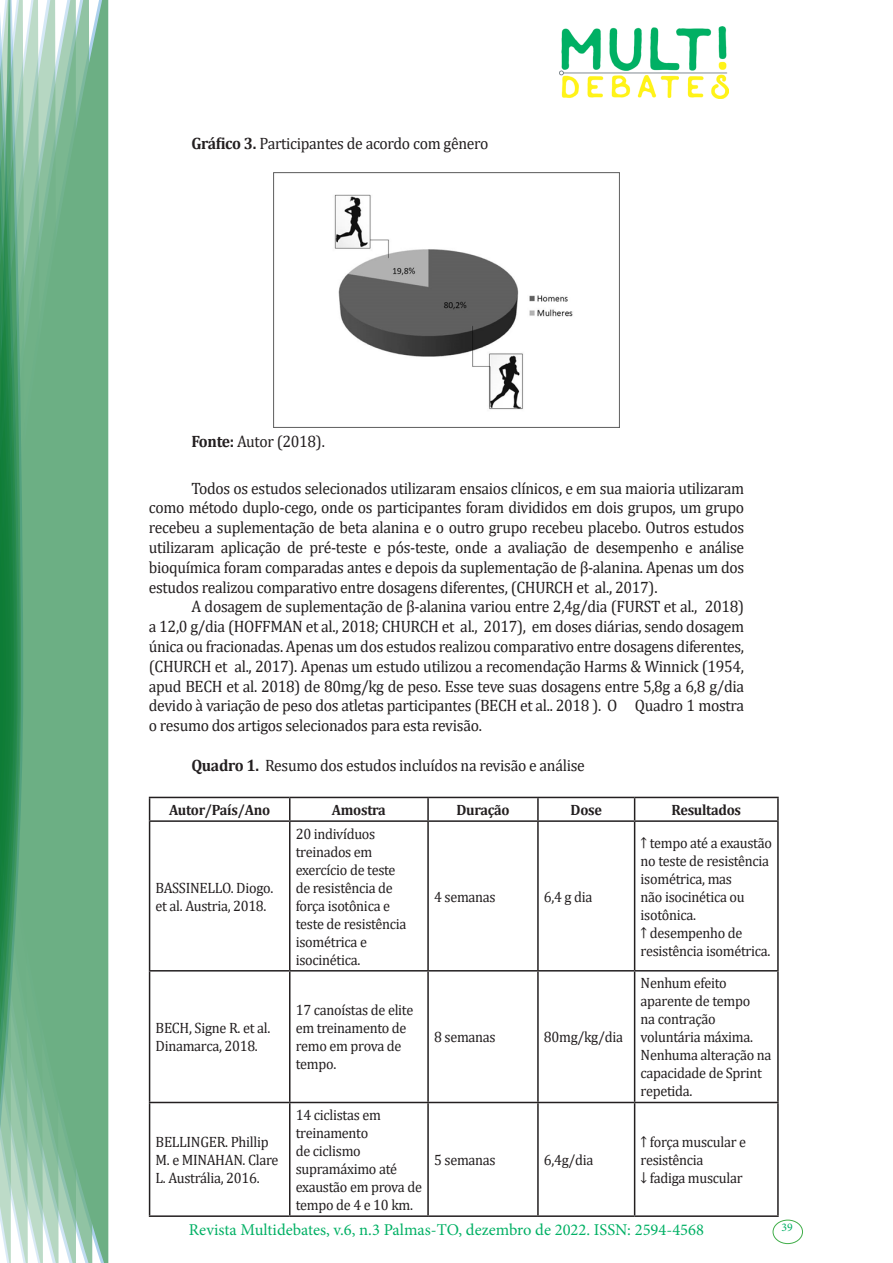
<style>
.page{position:relative;width:893px;height:1263px;background:#fff}
.page>*{position:absolute;margin:0;border:0;box-sizing:border-box;transform-origin:0 0}
.texto{font:16.5px/19.8px "Cambria";letter-spacing:-.02em;color:#231f20;text-align:justify;scale:.95 1}
.t1{font:16.5px "Minion Pro";color:#00b064}
.texto-2{font:15px/18px "Cambria";letter-spacing:-.02em;color:#231f20;scale:.95 1}
.texto-3{font:700 15px "Cambria";letter-spacing:-.02em;color:#231f20;scale:.95 1}
.t2{font:11.7px "Minion Pro";color:#00b064}
.s1{font-weight:700}
</style>
<div class="page">
<img style="left:559px;top:26px;width:169px;height:72px">
<div style="left:95px;top:0;width:14px;height:1263px;background:#6caf84"></div>
<svg style="left:79px;top:0;width:16px;height:1263px;background:#71b289"></svg>
<svg style="left:62px;top:0;width:17px;height:1263px;background:#75b48c"></svg>
<svg style="left:45px;top:0;width:17px;height:1263px;background:#7cb792"></svg>
<svg style="left:30px;top:0;width:15px;height:1263px;background:#80ba96"></svg>
<svg style="left:0;top:0;width:30px;height:1263px;background:#61a97f"></svg>
<div style="left:772px;top:1219px;width:31px;height:25px;border:1px solid #40ae49;border-radius:50%"></div>
<img style="left:274px;top:172px;width:346px;height:255px">
<hr style="left:149px;top:797px;width:141px;height:1px;background:#231f20">
<svg style="left:149px;top:798px;width:1px;height:22px"></svg>
<hr style="left:290px;top:797px;width:138px;height:1px;background:#231f20">
<svg style="left:289px;top:798px;width:1px;height:22px"></svg>
<hr style="left:428px;top:797px;width:110px;height:1px;background:#231f20">
<hr style="left:427px;top:798px;width:2px;height:22px;background:#231f20">
<hr style="left:538px;top:797px;width:97px;height:1px;background:#231f20">
<hr style="left:537px;top:798px;width:2px;height:22px;background:#231f20">
<hr style="left:635px;top:797px;width:144px;height:1px;background:#231f20">
<svg style="left:634px;top:798px;width:1px;height:22px"></svg>
<hr style="left:777px;top:798px;width:2px;height:22px;background:#231f20">
<hr style="left:149px;top:820px;width:141px;height:2px;background:#231f20">
<hr style="left:149px;top:822px;width:1px;height:148px;background:#231f20">
<hr style="left:290px;top:820px;width:138px;height:2px;background:#231f20">
<hr style="left:289px;top:822px;width:1px;height:148px;background:#231f20">
<hr style="left:428px;top:820px;width:110px;height:2px;background:#231f20">
<hr style="left:427px;top:822px;width:2px;height:148px;background:#231f20">
<hr style="left:538px;top:820px;width:97px;height:2px;background:#231f20">
<hr style="left:537px;top:822px;width:2px;height:148px;background:#231f20">
<hr style="left:635px;top:820px;width:144px;height:2px;background:#231f20">
<hr style="left:634px;top:822px;width:1px;height:148px;background:#231f20">
<hr style="left:777px;top:822px;width:2px;height:148px;background:#231f20">
<hr style="left:149px;top:970px;width:141px;height:1px;background:#231f20">
<hr style="left:149px;top:971px;width:1px;height:131px;background:#231f20">
<hr style="left:290px;top:970px;width:138px;height:1px;background:#231f20">
<hr style="left:289px;top:971px;width:1px;height:131px;background:#231f20">
<hr style="left:428px;top:970px;width:110px;height:1px;background:#231f20">
<hr style="left:427px;top:971px;width:2px;height:131px;background:#231f20">
<hr style="left:538px;top:970px;width:97px;height:1px;background:#231f20">
<hr style="left:537px;top:971px;width:2px;height:131px;background:#231f20">
<hr style="left:635px;top:970px;width:144px;height:1px;background:#231f20">
<hr style="left:634px;top:971px;width:1px;height:131px;background:#231f20">
<hr style="left:777px;top:971px;width:2px;height:131px;background:#231f20">
<hr style="left:149px;top:1102px;width:141px;height:1px;background:#231f20">
<hr style="left:149px;top:1103px;width:1px;height:112px;background:#231f20">
<hr style="left:290px;top:1102px;width:138px;height:1px;background:#231f20">
<hr style="left:289px;top:1103px;width:1px;height:112px;background:#231f20">
<hr style="left:428px;top:1102px;width:110px;height:1px;background:#231f20">
<hr style="left:427px;top:1103px;width:2px;height:112px;background:#231f20">
<hr style="left:538px;top:1102px;width:97px;height:1px;background:#231f20">
<hr style="left:537px;top:1103px;width:2px;height:112px;background:#231f20">
<hr style="left:635px;top:1102px;width:144px;height:1px;background:#231f20">
<hr style="left:634px;top:1103px;width:1px;height:112px;background:#231f20">
<hr style="left:777px;top:1103px;width:2px;height:112px;background:#231f20">
<hr style="left:149px;top:1215px;width:141px;height:2px;background:#231f20">
<hr style="left:290px;top:1215px;width:138px;height:2px;background:#231f20">
<hr style="left:428px;top:1215px;width:110px;height:2px;background:#231f20">
<hr style="left:538px;top:1215px;width:97px;height:2px;background:#231f20">
<hr style="left:635px;top:1215px;width:144px;height:2px;background:#231f20">
<p class="texto" style="left:191px;top:133px;width:314px"><span class="s1">Gráfico 3.</span> Participantes de acordo com gênero</p>
<p class="texto" style="left:191px;top:431px;width:142px"><span class="s1">Fonte:</span> Autor (2018).</p>
<p class="texto" style="left:149px;top:478px;width:628px;text-indent:43px">Todos os estudos selecionados utilizaram ensaios clínicos, e em sua maioria utilizaram como método duplo-cego, onde os participantes foram divididos em dois grupos, um grupo recebeu a suplementação de beta alanina e o outro grupo recebeu placebo. Outros estudos utilizaram aplicação de pré-teste e pós-teste, onde a avaliação de desempenho e análise bioquímica foram comparadas antes e depois da suplementação de β-alanina. Apenas um dos estudos realizou comparativo entre dosagens diferentes, (CHURCH et al., 2017).</p>
<p class="texto" style="left:149px;top:597px;width:628px;text-indent:43px">A dosagem de suplementação de β-alanina variou entre 2,4g/dia (FURST et al., 2018) a 12,0 g/dia (HOFFMAN et al., 2018; CHURCH et al., 2017), em doses diárias, sendo dosagem única ou fracionadas. Apenas um dos estudos realizou comparativo entre dosagens diferentes, (CHURCH et al., 2017). Apenas um estudo utilizou a recomendação Harms &amp; Winnick (1954, apud BECH et al. 2018) de 80mg/kg de peso. Esse teve suas dosagens entre 5,8g a 6,8 g/dia devido à variação de peso dos atletas participantes (BECH et al.. 2018 ). O Quadro 1 mostra o resumo dos artigos selecionados para esta revisão.</p>
<p class="texto" style="left:191px;top:755px;width:416px"><span class="s1">Quadro 1.</span> Resumo dos estudos incluídos na revisão e análise</p>
<p class="texto-3" style="left:169px;top:799px;width:108px">Autor/País/Ano</p>
<p class="texto-3" style="left:332px;top:799px;width:58px">Amostra</p>
<p class="texto-3" style="left:456px;top:799px;width:58px">Duração</p>
<p class="texto-3" style="left:571px;top:799px;width:35px">Dose</p>
<p class="texto-3" style="left:671px;top:799px;width:75px">Resultados</p>
<p class="texto-2" style="left:156px;top:879px;width:125px">BASSINELLO. Diogo. et al. Austria, 2018.</p>
<p class="texto-2" style="left:156px;top:1019px;width:122px">BECH, Signe R. et al.<br>Dinamarca, 2018.</p>
<p class="texto-2" style="left:156px;top:1133px;width:131px">BELLINGER. Phillip<br>M. e MINAHAN. Clare<br>L. Austrália, 2016.</p>
<p class="texto-2" style="left:296px;top:825px;width:118px">20 indivíduos treinados em exercício de teste de resistência de força isotônica e teste de resistência isométrica e isocinética.</p>
<p class="texto-2" style="left:434px;top:888px;width:66px">4 semanas</p>
<p class="texto-2" style="left:544px;top:888px;width:53px">6,4 g dia</p>
<p class="texto-2" style="left:296px;top:1001px;width:125px">17 canoístas de elite em treinamento de remo em prova de tempo.</p>
<p class="texto-2" style="left:434px;top:1028px;width:66px">8 semanas</p>
<p class="texto-2" style="left:544px;top:1028px;width:85px">80mg/kg/dia</p>
<p class="texto-2" style="left:296px;top:1106px;width:134px">14 ciclistas em treinamento<br>de ciclismo supramáximo até exaustão em prova de tempo de 4 e 10 km.</p>
<p class="texto-2" style="left:434px;top:1151px;width:66px">5 semanas</p>
<p class="texto-2" style="left:544px;top:1151px;width:54px">6,4g/dia</p>
<p class="texto-2" style="left:641px;top:834px;width:140px">↑ tempo até a exaustão no teste de resistência isométrica, mas<br>não isocinética ou isotônica.</p>
<p class="texto-2" style="left:641px;top:924px;width:138px">↑ desempenho de resistência isométrica.</p>
<p class="texto-2" style="left:641px;top:974px;width:139px">Nenhum efeito aparente de tempo<br>na contração voluntária máxima.<br>Nenhuma alteração na capacidade de Sprint repetida.</p>
<p class="texto-2" style="left:641px;top:1133px;width:113px">↑ força muscular e resistência</p>
<p class="texto-2" style="left:641px;top:1169px;width:109px">↓ fadiga muscular</p>
<p class="t1" style="left:189px;top:1218px;width:517px">Revista Multidebates, v.6, n.3 Palmas-TO, dezembro de 2022. ISSN: 2594-4568</p>
<p class="t2" style="left:781px;top:1219px;width:13px">39</p>
</div>
